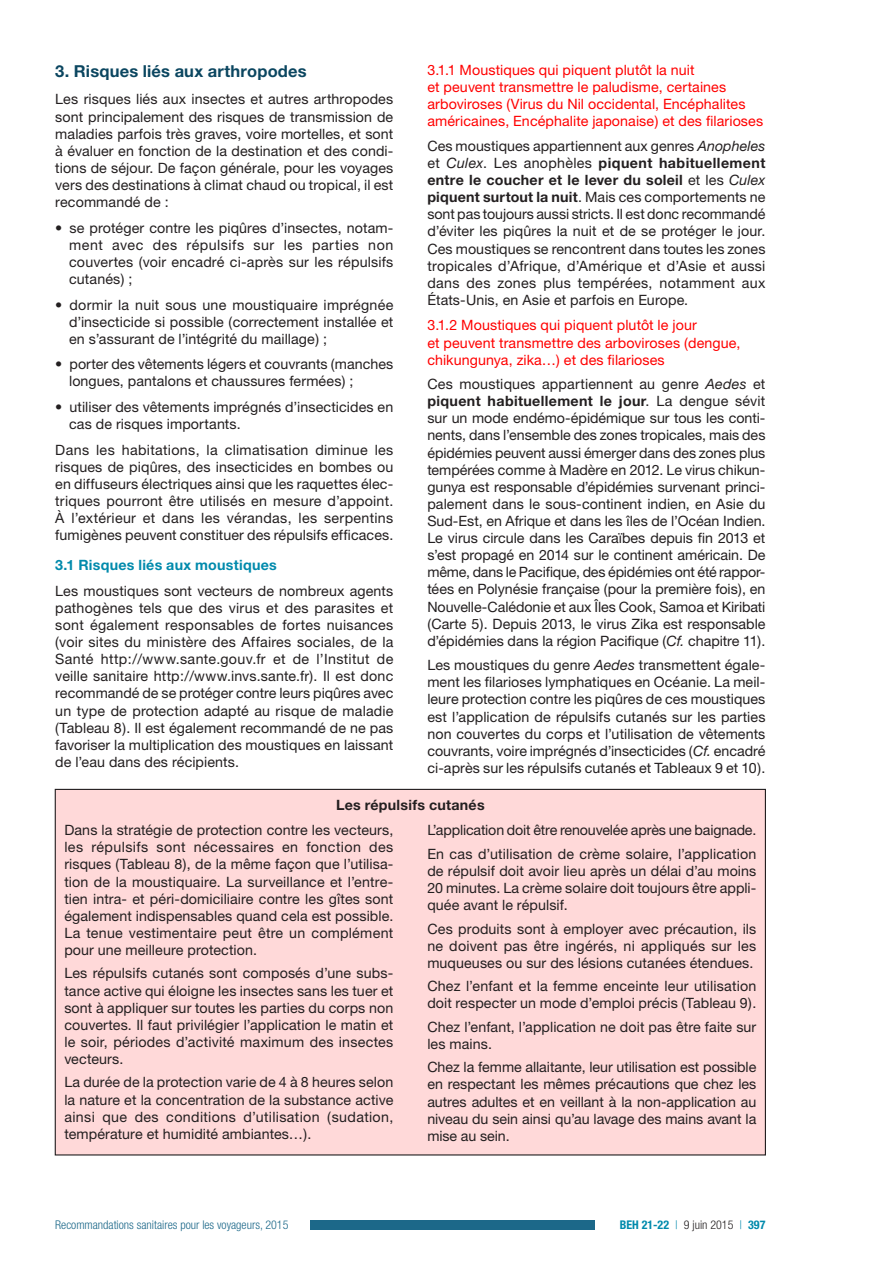
<style>
.page{position:relative;width:893px;height:1263px;background:#fff}
.page>*{position:absolute;margin:0;border:0;box-sizing:border-box;transform-origin:0 0}
.t1{font:700 16.5px "Helvetica Neue";letter-spacing:.01em;color:#0b4660}
.t2{font:14.25px/17.1px "Helvetica Neue";letter-spacing:.005em;color:#231f20;text-align:justify}
.t3{font:14.25px/17.1px "Helvetica Neue";letter-spacing:.005em;color:#f00}
.t4{font:700 14.25px "Helvetica Neue";letter-spacing:.015em;color:#008aac}
.t5{font:700 14.25px "Helvetica Neue";letter-spacing:.02em;color:#231f20}
.t6{font:300 condensed 12px "Helvetica Neue LT Std";color:#1c6889}
.t7{font:700 condensed 12px "Helvetica Neue";color:#008aac}
.s1{font-style:italic}
.s2{font-weight:700}
.s3{font-family:"Helvetica Neue LT Std";font-weight:300}
.s4{font-family:"Helvetica Neue LT Std";font-weight:300;color:#231f20}
</style>
<div class="page">
<div style="left:310px;top:1220px;width:285px;height:10px;background:#1c6889"></div>
<div style="left:55px;top:789px;width:710px;height:366px;background:#ffd9d9"></div>
<p class="t3" style="left:427px;top:61px;width:337px">3.1.1 Moustiques qui piquent plutôt la nuit<br>et peuvent transmettre le paludisme, certaines arboviroses (Virus du Nil occidental, Encéphalites américaines, Encéphalite japonaise) et des filarioses</p>
<p class="t2" style="left:427px;top:137px;width:340px">Ces moustiques appartiennent aux genres <span class="s1">Anopheles </span>et <span class="s1">Culex</span>. Les anophèles <span class="s2">piquent habituellement entre le coucher et le lever du soleil</span> et les <span class="s1">Culex </span><span class="s2">piquent surtout la nuit</span>. Mais ces comportements ne sont pas toujours aussi stricts. Il est donc recommandé d’éviter les piqûres la nuit et de se protéger le jour.<br>Ces moustiques se rencontrent dans toutes les zones tropicales d’Afrique, d’Amérique et d’Asie et aussi dans des zones plus tempérées, notamment aux États-Unis, en Asie et parfois en Europe.</p>
<p class="t3" style="left:427px;top:317px;width:315px">3.1.2 Moustiques qui piquent plutôt le jour<br>et peuvent transmettre des arboviroses (dengue, chikungunya, zika…) et des filarioses</p>
<p class="t2" style="left:427px;top:375px;width:340px">Ces moustiques appartiennent au genre <span class="s1">Aedes</span> et <span class="s2">piquent habituellement le jour</span>. La dengue sévit sur un mode endémo-épidémique sur tous les conti&shy;nents, dans l’ensemble des zones tropicales, mais des épidémies peuvent aussi émerger dans des zones plus tempérées comme à Madère en 2012. Le virus chikun&shy;gunya est responsable d’épidémies survenant princi&shy;palement dans le sous-continent indien, en Asie du Sud-Est, en Afrique et dans les îles de l’Océan Indien.<br>Le virus circule dans les Caraïbes depuis fin 2013 et s’est propagé en 2014 sur le continent américain. De même, dans le Pacifique, des épidémies ont été rappor&shy;tées en Polynésie française (pour la première fois), en Nouvelle-Calédonie et aux Îles Cook, Samoa et Kiribati (Carte 5). Depuis 2013, le virus Zika est responsable d’épidémies dans la région Pacifique (<span class="s1">Cf.</span> chapitre 11).</p>
<p class="t2" style="left:427px;top:656px;width:340px">Les moustiques du genre <span class="s1">Aedes</span> transmettent égale&shy;ment les filarioses lymphatiques en Océanie. La meil&shy;leure protection contre les piqûres de ces moustiques est l’application de répulsifs cutanés sur les parties non couvertes du corps et l’utilisation de vêtements couvrants, voire imprégnés d’insecticides (<span class="s1">Cf.</span> encadré ci-après sur les répulsifs cutanés et Tableaux 9 et 10).</p>
<p class="t5" style="left:336px;top:796px;width:150px">Les répulsifs cutanés</p>
<p class="t2" style="left:64px;top:821px;width:331px">Dans la stratégie de protection contre les vecteurs, les répulsifs sont nécessaires en fonction des risques (Tableau 8), de la même façon que l’utilisa&shy;tion de la moustiquaire. La surveillance et l’entre&shy;tien intra- et péri-domiciliaire contre les gîtes sont également indispensables quand cela est possible.<br>La tenue vestimentaire peut être un complément pour une meilleure protection.</p>
<p class="t2" style="left:64px;top:964px;width:330px">Les répulsifs cutanés sont composés d’une subs&shy;tance active qui éloigne les insectes sans les tuer et sont à appliquer sur toutes les parties du corps non couvertes. Il faut privilégier l’application le matin et le soir, périodes d’activité maximum des insectes vecteurs.</p>
<p class="t2" style="left:64px;top:1073px;width:330px">La durée de la protection varie de 4 à 8 heures selon la nature et la concentration de la substance active ainsi que des conditions d’utilisation (sudation, température et humidité ambiantes…).</p>
<p class="t1" style="left:55px;top:61px;width:253px">3. Risques liés aux arthropodes</p>
<p class="t2" style="left:55px;top:91px;width:340px">Les risques liés aux insectes et autres arthropodes sont principalement des risques de transmission de maladies parfois très graves, voire mortelles, et sont à évaluer en fonction de la destination et des condi&shy;tions de séjour. De façon générale, pour les voyages vers des destinations à climat chaud ou tropical, il est recommandé de :</p>
<p class="t2" style="left:69px;top:219px;width:326px;text-indent:-14px">• se protéger contre les piqûres d’insectes, notam&shy;ment avec des répulsifs sur les parties non couvertes (voir encadré ci-après sur les répulsifs cutanés) ;</p>
<p class="t2" style="left:69px;top:296px;width:326px;text-indent:-14px">• dormir la nuit sous une moustiquaire imprégnée d’insecticide si possible (correctement installée et en s’assurant de l’intégrité du maillage) ;</p>
<p class="t2" style="left:69px;top:355px;width:326px;text-indent:-14px">• porter des vêtements légers et couvrants (manches longues, pantalons et chaussures fermées) ;</p>
<p class="t2" style="left:69px;top:398px;width:326px;text-indent:-14px">• utiliser des vêtements imprégnés d’insecticides en cas de risques importants.</p>
<p class="t2" style="left:55px;top:441px;width:340px">Dans les habitations, la climatisation diminue les risques de piqûres, des insecticides en bombes ou en diffuseurs électriques ainsi que les raquettes élec&shy;triques pourront être utilisés en mesure d’appoint.<br>À l’extérieur et dans les vérandas, les serpentins fumigènes peuvent constituer des répulsifs efficaces.</p>
<p class="t4" style="left:55px;top:556px;width:223px">3.1 Risques liés aux moustiques</p>
<p class="t2" style="left:55px;top:582px;width:340px">Les moustiques sont vecteurs de nombreux agents pathogènes tels que des virus et des parasites et sont également responsables de fortes nuisances (voir sites du ministère des Affaires sociales, de la Santé http://www.sante.gouv.fr et de l’Institut de veille sanitaire http://www.invs.sante.fr). Il est donc recommandé de se protéger contre leurs piqûres avec un type de protection adapté au risque de maladie (Tableau 8). Il est également recommandé de ne pas favoriser la multiplication des moustiques en laissant de l’eau dans des récipients.</p>
<p class="t2" style="left:427px;top:818px;width:330px;line-height:23.5px">L’application doit être renouvelée après une baignade.<br>En cas d’utilisation de crème solaire, l’application</p>
<p class="t2" style="left:427px;top:862px;width:330px">de répulsif doit avoir lieu après un délai d’au moins 20 minutes. La crème solaire doit toujours être appli&shy;quée avant le répulsif.</p>
<p class="t2" style="left:427px;top:920px;width:331px">Ces produits sont à employer avec précaution, ils ne doivent pas être ingérés, ni appliqués sur les muqueuses ou sur des lésions cutanées étendues.</p>
<p class="t2" style="left:427px;top:977px;width:330px">Chez l’enfant et la femme enceinte leur utilisation doit respecter un mode d’emploi précis (Tableau 9).</p>
<p class="t2" style="left:427px;top:1018px;width:331px">Chez l’enfant, l’application ne doit pas être faite sur les mains.</p>
<p class="t2" style="left:427px;top:1058px;width:330px">Chez la femme allaitante, leur utilisation est possible en respectant les mêmes précautions que chez les autres adultes et en veillant à la non-application au niveau du sein ainsi qu’au lavage des mains avant la mise au sein.</p>
<p class="t6" style="left:55px;top:1218px;width:235px">Recommandations sanitaires pour les voyageurs, 2015</p>
<p class="t7" style="left:620px;top:1218px;width:147px">BEH 21-22 <span class="s3">|</span> <span class="s4">9 juin 2015</span> <span class="s3">|</span> 397</p>
</div>
